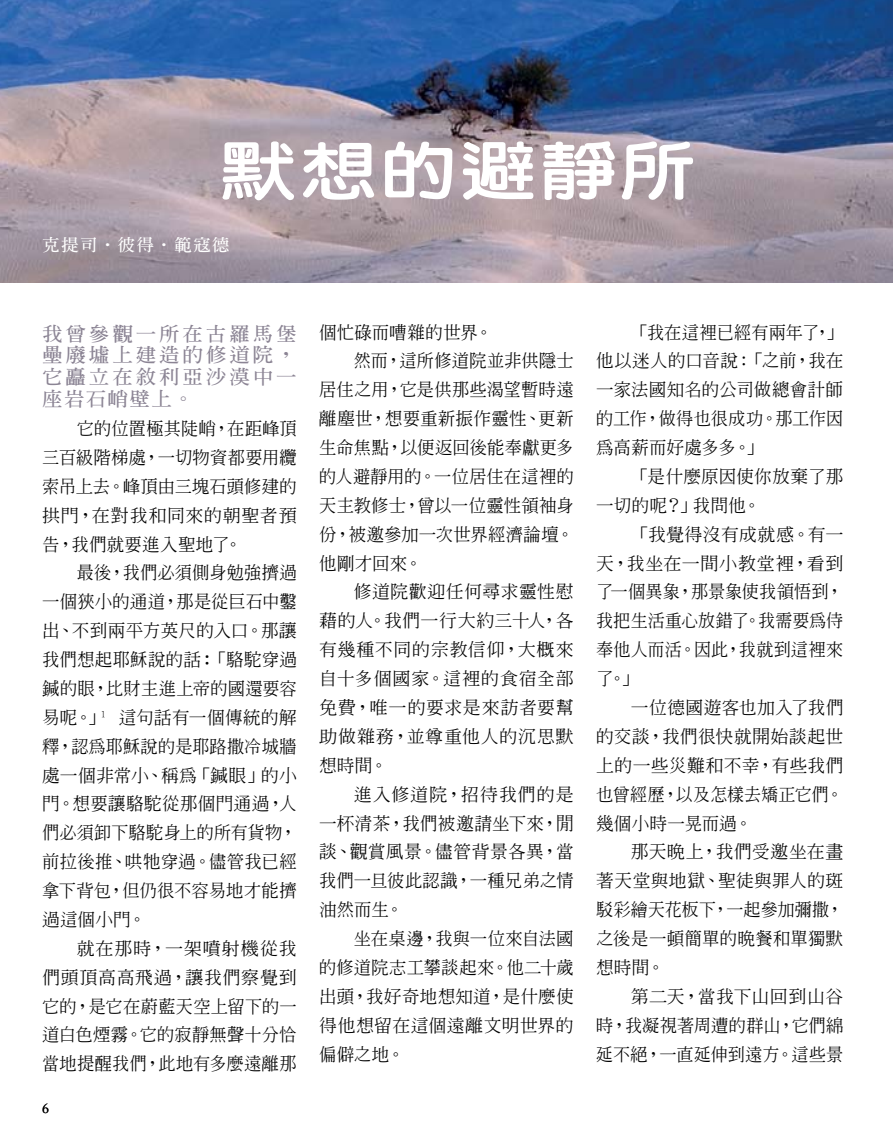
<style>
.page{position:relative;width:893px;height:1141px;background:#fff}
.page>*{position:absolute;margin:0;border:0;box-sizing:border-box;transform-origin:0 0}
.t1{font:63.18px "DF Li Yuan Std W7";letter-spacing:.04em;color:#fff;scale:1.22 1}
.t2{font:700 19.25px/21.9px "Inn Ming";letter-spacing:.135em;color:#8b8494;text-align:justify;scale:1.07 1}
.t3{font:500 17.5px/28.9px "Inn Ming";letter-spacing:.015em;color:#000;text-align:justify}
.t4{font:500 17.5px "Inn Ming";letter-spacing:.035em;color:#000}
.t5{font:500 17.5px "Inn Ming";letter-spacing:.04em;color:#000}
.t6{font:500 17.5px "Inn Ming";letter-spacing:.055em;color:#000}
.t7{font:700 16.62px "Inn Ming";letter-spacing:.06em;color:#fff;scale:1.07 1}
.t8{font:14px "Adobe Caslon Pro";color:#000}
</style>
<div class="page">
<img style="left:0;top:0;width:893px;height:283px">
<h1 class="t1" style="left:220px;top:137px;width:392px">默想的避靜所</h1>
<p class="t7" style="left:42px;top:236px;width:177px">克提司•彼得•範寇德</p>
<p class="t2" style="left:42px;top:322px;width:239px">我曾參觀一所在古羅馬堡壘廢墟上建造的修道院，它矗立在敘利亞沙漠中一座岩石峭壁上。</p>
<p class="t3" style="left:42px;top:414px;width:256px;text-indent:35px">它的位置極其陡峭，在距峰頂三百級階梯處，一切物資都要用纜索吊上去。峰頂由三塊石頭修建的拱門，在對我和同來的朝聖者預告，我們就要進入聖地了。</p>
<p class="t3" style="left:42px;top:558px;width:256px;text-indent:35px">最後，我們必須側身勉強擠過一個狹小的通道，那是從巨石中鑿出、不到兩平方英尺的入口。那讓我們想起耶穌說的話︰「駱駝穿過鍼的眼，比財主進上帝的國還要容易呢。」<sup>1</sup> 這句話有一個傳統的解釋，認為耶穌說的是耶路撒冷城牆處一個非常小、稱為「鍼眼」的小門。想要讓駱駝從那個門通過，人們必須卸下駱駝身上的所有貨物，前拉後推、哄牠穿過。儘管我已經拿下背包，但仍很不容易地才能擠過這個小門。</p>
<p class="t3" style="left:42px;top:934px;width:256px;text-indent:35px">就在那時，一架噴射機從我們頭頂高高飛過，讓我們察覺到它的，是它在蔚藍天空上留下的一道白色煙霧。它的寂靜無聲十分恰當地提醒我們，此地有多麼遠離那</p>
<p class="t8" style="left:42px;top:1100px;width:8px">6</p>
<p class="t3" style="left:319px;top:317px;width:175px">個忙碌而嘈雜的世界。</p>
<p class="t3" style="left:354px;top:346px;width:221px">然而，這所修道院並非供隱士</p>
<p class="t3" style="left:319px;top:375px;width:256px">居住之用，它是供那些渴望暫時遠</p>
<p class="t3" style="left:319px;top:404px;width:256px">離塵世，想要重新振作靈性、更新</p>
<p class="t3" style="left:319px;top:433px;width:256px">生命焦點，以便返回後能奉獻更多</p>
<p class="t3" style="left:319px;top:462px;width:256px">的人避靜用的。一位居住在這裡的</p>
<p class="t3" style="left:319px;top:491px;width:256px">天主教修士，曾以一位靈性領袖身</p>
<p class="t3" style="left:319px;top:520px;width:256px">份，被邀參加一次世界經濟論壇。</p>
<p class="t3" style="left:319px;top:548px;width:105px">他剛才回來。</p>
<p class="t3" style="left:354px;top:577px;width:221px">修道院歡迎任何尋求靈性慰</p>
<p class="t3" style="left:319px;top:606px;width:256px">藉的人。我們一行大約三十人，各</p>
<p class="t4" style="left:319px;top:641px;width:256px">有幾種不同的宗教信仰，大概來</p>
<p class="t4" style="left:319px;top:669px;width:256px">自十多個國家。這裡的食宿全部</p>
<p class="t3" style="left:319px;top:693px;width:256px">免費，唯一的要求是來訪者要幫</p>
<p class="t5" style="left:319px;top:727px;width:256px">助做雜務，並尊重他人的沉思默</p>
<p class="t3" style="left:319px;top:751px;width:70px">想時間。</p>
<p class="t6" style="left:354px;top:785px;width:221px">進入修道院，招待我們的是</p>
<p class="t3" style="left:319px;top:808px;width:256px">一杯清茶，我們被邀請坐下來，閒</p>
<p class="t3" style="left:319px;top:837px;width:256px">談、觀賞風景。儘管背景各異，當</p>
<p class="t3" style="left:319px;top:866px;width:256px">我們一旦彼此認識，一種兄弟之情</p>
<p class="t3" style="left:319px;top:895px;width:86px">油然而生。</p>
<p class="t3" style="left:354px;top:924px;width:221px">坐在桌邊，我與一位來自法國</p>
<p class="t3" style="left:319px;top:953px;width:256px">的修道院志工攀談起來。他二十歲</p>
<p class="t3" style="left:319px;top:982px;width:256px">出頭，我好奇地想知道，是什麼使</p>
<p class="t3" style="left:319px;top:1010px;width:256px">得他想留在這個遠離文明世界的</p>
<p class="t3" style="left:319px;top:1039px;width:87px">偏僻之地。</p>
<p class="t3" style="left:596px;top:317px;width:249px;text-indent:35px">「我在這裡已經有兩年了，」他以迷人的口音說：「之前，我在一家法國知名的公司做總會計師的工作，做得也很成功。那工作因為高薪而好處多多。」</p>
<p class="t3" style="left:596px;top:462px;width:249px;text-indent:35px">「是什麼原因使你放棄了那一切的呢？」我問他。</p>
<p class="t3" style="left:596px;top:520px;width:249px;text-indent:35px">「我覺得沒有成就感。有一天，我坐在一間小教堂裡，看到了一個異象，那景象使我領悟到，我把生活重心放錯了。我需要為侍奉他人而活。因此，我就到這裡來了。」</p>
<p class="t3" style="left:596px;top:693px;width:249px;text-indent:35px">一位德國遊客也加入了我們的交談，我們很快就開始談起世上的一些災難和不幸，有些我們也曾經歷，以及怎樣去矯正它們。幾個小時一晃而過。</p>
<p class="t3" style="left:596px;top:837px;width:249px;text-indent:35px">那天晚上，我們受邀坐在畫著天堂與地獄、聖徒與罪人的斑駁彩繪天花板下，一起參加彌撒，之後是一頓簡單的晚餐和單獨默想時間。</p>
<p class="t3" style="left:596px;top:982px;width:249px;text-indent:35px">第二天，當我下山回到山谷時，我凝視著周遭的群山，它們綿延不絕，一直延伸到遠方。這些景</p>
</div>
